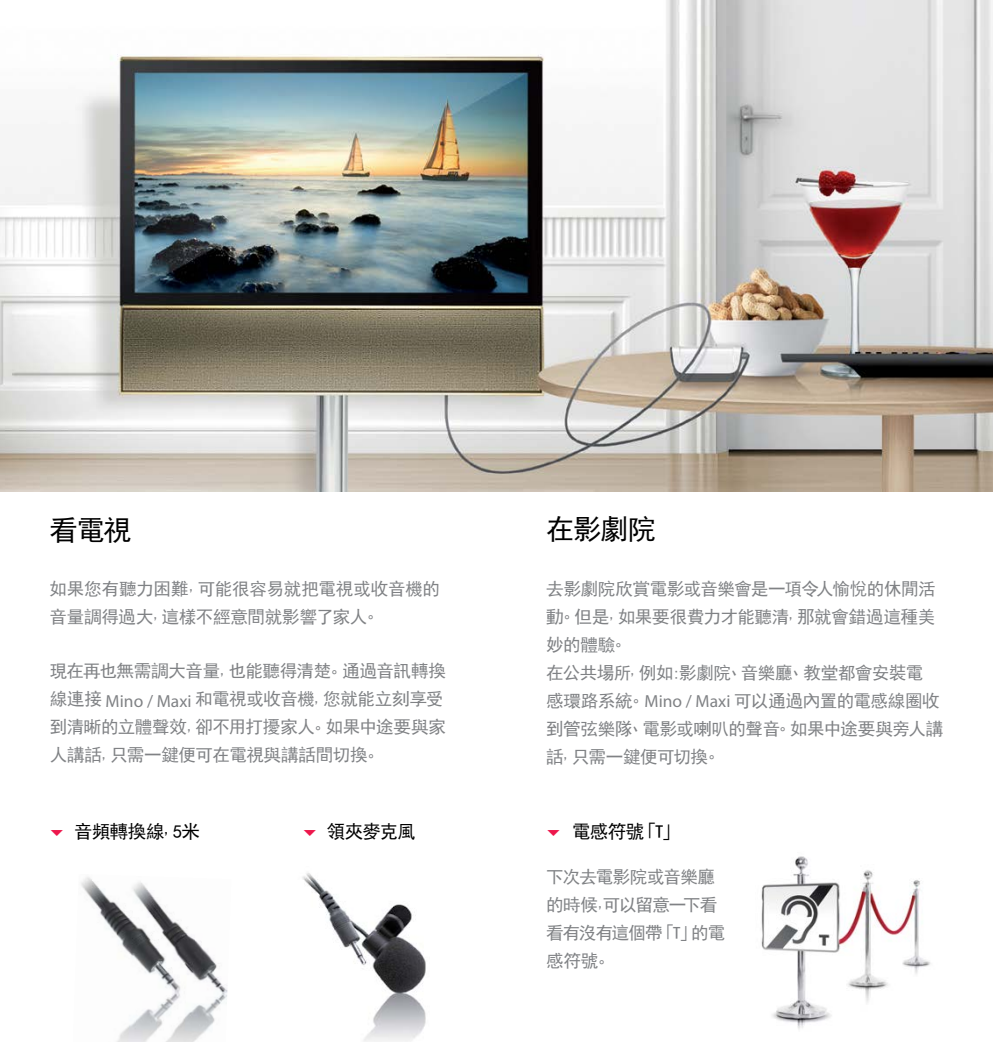
<style>
.page{position:relative;width:993px;height:1042px;background:#fff}
.page>*{position:absolute;margin:0;border:0;box-sizing:border-box;transform-origin:0 0}
.t1{font:28px "Sim Hei";letter-spacing:-.035em;color:#000}
.t2{font:18.38px "Sim Hei";letter-spacing:-.03em;color:#000}
.t3{font:17.5px/28px "Sim Hei";letter-spacing:-.02em;color:#808285}
.t4{font:17.5px/28px "Sim Hei";letter-spacing:-.05em;color:#808285}
.s1{font-family:"Myriad Pro"}
</style>
<div class="page">
<img style="left:81px;top:877px;width:147px;height:165px">
<img style="left:0;top:0;width:992px;height:491px">
<img style="left:302px;top:873px;width:124px;height:169px">
<img style="left:761px;top:856px;width:170px;height:173px">
<h1 class="t1" style="left:50px;top:516px;width:83px">看電視</h1>
<p class="t3" style="left:50px;top:575px;width:392px">如果您有聽力困難,可能很容易就把電視或收音機的音量調得過大,這樣不經意間就影響了家人。</p>
<p class="t3" style="left:50px;top:657px;width:398px">現在再也無需調大音量,也能聽得清楚。通過音訊轉換線連接 <span class="s1">Mino / Maxi</span> 和電視或收音機,您就能立刻享受到清晰的立體聲效,卻不用打擾家人。如果中途要與家人講話,只需一鍵便可在電視與講話間切換。</p>
<p class="t2" style="left:74px;top:822px;width:127px">音頻轉換線,5米</p>
<p class="t2" style="left:326px;top:822px;width:90px">領夾麥克風</p>
<h1 class="t1" style="left:546px;top:514px;width:111px">在影劇院</h1>
<p class="t3" style="left:546px;top:575px;width:398px">去影劇院欣賞電影或音樂會是一項令人愉悅的休閒活動。但是,如果要很費力才能聽清,那就會錯過這種美妙的體驗。<br>在公共場所,例如:影劇院、音樂廳、教堂都會安裝電感環路系統。<span class="s1">Mino / Maxi</span> 可以通過內置的電感線圈收到管弦樂隊、電影或喇叭的聲音。如果中途要與旁人講話,只需一鍵便可切換。</p>
<p class="t2" style="left:572px;top:822px;width:108px">電感符號「T」</p>
<p class="t4" style="left:546px;top:863px;width:181px">下次去電影院或音樂廳的時候,可以留意一下看看有沒有這個帶「T」的電感符號。</p>
</div>
